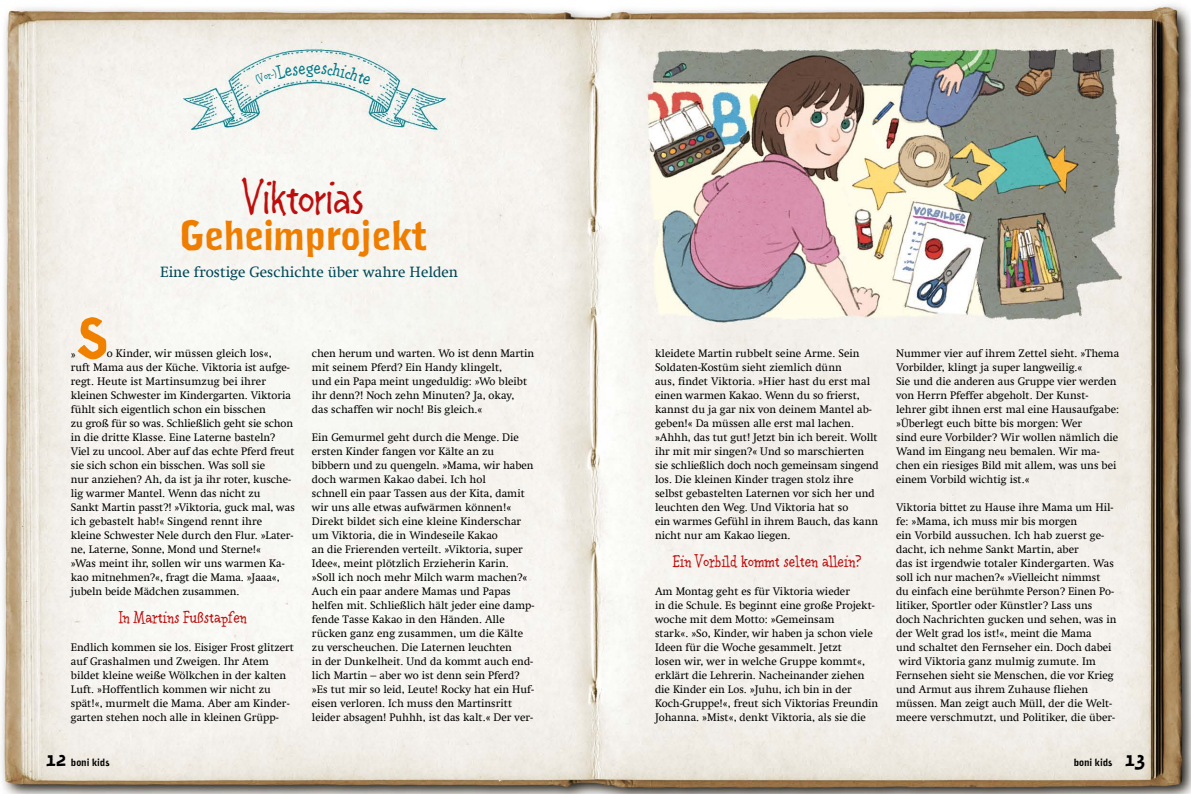
<style>
.page{position:relative;width:1191px;height:794px;background:#fff}
.page>*{position:absolute;margin:0;border:0;box-sizing:border-box;transform-origin:0 0}
.t1{font:54.4px "Naima";color:#f08100}
.t2{font:45px "Linse Grotesk";letter-spacing:-.025em;color:#bd0e0d}
.t3{font:40px "Naima";letter-spacing:-.025em;color:#ef7d00}
.t4{font:16px "Linserif";color:#bd0e0d}
.t5{font:15px "Swift Com";color:#004757}
.t6{font:11px/14px "Swift Com";color:#000}
.t7{font:10px "Naima";letter-spacing:-.01em;color:#000}
.s1{font-size:20px}
</style>
<div class="page">
<img style="left:0;top:4px;width:1191px;height:790px">
<svg style="left:255px;top:63px;width:116px;height:23px"></svg>
<h2 class="t2" style="left:242px;top:167px;width:123px">Viktorias</h2>
<h3 class="t3" style="left:179px;top:210px;width:250px">Geheimprojekt</h3>
<h3 class="t5" style="left:160px;top:263px;width:299px">Eine frostige Geschichte über wahre Helden</h3>
<h1 class="t1" style="left:76px;top:304px;width:35px">S</h1>
<p class="t6" style="left:71px;top:346px;width:225px;text-indent:36px">o Kinder, wir müssen gleich los«,<br>ruft Mama aus der Küche. Viktoria ist aufge&shy;regt. Heute ist Martinsumzug bei ihrer kleinen Schwester im Kindergarten. Viktoria fühlt sich eigentlich schon ein bisschen<br>zu groß für so was. Schließlich geht sie schon in die dritte Klasse. Eine Laterne basteln?<br>Viel zu uncool. Aber auf das echte Pferd freut sie sich schon ein bisschen. Was soll sie<br>nur anziehen? Ah, da ist ja ihr roter, kusche&shy;lig warmer Mantel. Wenn das nicht zu<br>Sankt Martin passt?! »Viktoria, guck mal, was ich gebastelt hab!« Singend rennt ihre kleine Schwester Nele durch den Flur. »Later&shy;ne, Laterne, Sonne, Mond und Sterne!«<br>»Was meint ihr, sollen wir uns warmen Ka&shy;kao mitnehmen?«, fragt die Mama. »Jaaa«, jubeln beide Mädchen zusammen.</p>
<h3 class="t4" style="left:119px;top:606px;width:130px">In Martins Fußstapfen</h3>
<p class="t6" style="left:71px;top:640px;width:224px">Endlich kommen sie los. Eisiger Frost glitzert auf Grashalmen und Zweigen. Ihr Atem bildet kleine weiße Wölkchen in der kalten Luft. »Hoffentlich kommen wir nicht zu spät!«, murmelt die Mama. Aber am Kinder&shy;garten stehen noch alle in kleinen Grüpp-</p>
<p class="t6" style="left:71px;top:347px;width:6px">»</p>
<p class="t6" style="left:312px;top:346px;width:224px">chen herum und warten. Wo ist denn Martin mit seinem Pferd? Ein Handy klingelt,<br>und ein Papa meint ungeduldig: »Wo bleibt ihr denn?! Noch zehn Minuten? Ja, okay,<br>das schaffen wir noch! Bis gleich.«</p>
<p class="t6" style="left:312px;top:430px;width:224px">Ein Gemurmel geht durch die Menge. Die ersten Kinder fangen vor Kälte an zu bibbern und zu quengeln. »Mama, wir haben doch warmen Kakao dabei. Ich hol<br>schnell ein paar Tassen aus der Kita, damit wir uns alle etwas aufwärmen können!« Direkt bildet sich eine kleine Kinderschar um Viktoria, die in Windeseile Kakao<br>an die Frierenden verteilt. »Viktoria, super Idee«, meint plötzlich Erzieherin Karin. »Soll ich noch mehr Milch warm machen?« Auch ein paar andere Mamas und Papas helfen mit. Schließlich hält jeder eine damp&shy;fende Tasse Kakao in den Händen. Alle rücken ganz eng zusammen, um die Kälte zu verscheuchen. Die Laternen leuchten<br>in der Dunkelheit. Und da kommt auch end&shy;lich Martin – aber wo ist denn sein Pferd? »Es tut mir so leid, Leute! Rocky hat ein Huf&shy;eisen verloren. Ich muss den Martinsritt leider absagen! Puhhh, ist das kalt.« Der ver-</p>
<p class="t6" style="left:655px;top:346px;width:225px">kleidete Martin rubbelt seine Arme. Sein Soldaten-Kostüm sieht ziemlich dünn<br>aus, findet Viktoria. »Hier hast du erst mal einen warmen Kakao. Wenn du so frierst, kannst du ja gar nix von deinem Mantel ab&shy;geben!« Da müssen alle erst mal lachen. »Ahhh, das tut gut! Jetzt bin ich bereit. Wollt ihr mit mir singen?« Und so marschierten sie schließlich doch noch gemeinsam singend los. Die kleinen Kinder tragen stolz ihre selbst gebastelten Laternen vor sich her und leuchten den Weg. Und Viktoria hat so<br>ein warmes Gefühl in ihrem Bauch, das kann nicht nur am Kakao liegen.</p>
<h3 class="t4" style="left:673px;top:550px;width:189px">Ein Vorbild kommt selten allein?</h3>
<p class="t6" style="left:655px;top:584px;width:225px">Am Montag geht es für Viktoria wieder<br>in die Schule. Es beginnt eine große Projekt&shy;woche mit dem Motto: »Gemeinsam<br>stark«. »So, Kinder, wir haben ja schon viele Ideen für die Woche gesammelt. Jetzt<br>losen wir, wer in welche Gruppe kommt«, erklärt die Lehrerin. Nacheinander ziehen die Kinder ein Los. »Juhu, ich bin in der Koch-Gruppe!«, freut sich Viktorias Freundin Johanna. »Mist«, denkt Viktoria, als sie die</p>
<p class="t6" style="left:896px;top:346px;width:225px">Nummer vier auf ihrem Zettel sieht. »Thema Vorbilder, klingt ja super langweilig.«<br>Sie und die anderen aus Gruppe vier werden von Herrn Pfeffer abgeholt. Der Kunst&shy;lehrer gibt ihnen erst mal eine Hausaufgabe: »Überlegt euch bitte bis morgen: Wer<br>sind eure Vorbilder? Wir wollen nämlich die Wand im Eingang neu bemalen. Wir ma&shy;chen ein riesiges Bild mit allem, was uns bei einem Vorbild wichtig ist.«</p>
<p class="t6" style="left:896px;top:500px;width:222px">Viktoria bittet zu Hause ihre Mama um Hil&shy;fe: »Mama, ich muss mir bis morgen<br>ein Vorbild aussuchen. Ich hab zuerst ge&shy;dacht, ich nehme Sankt Martin, aber<br>das ist irgendwie totaler Kindergarten. Was soll ich nur machen?« »Vielleicht nimmst<br>du einfach eine berühmte Person? Einen Po&shy;litiker, Sportler oder Künstler? Lass uns doch Nachrichten gucken und sehen, was in der Welt grad los ist!«, meint die Mama<br>und schaltet den Fernseher ein. Doch dabei wird Viktoria ganz mulmig zumute. Im Fernsehen sieht sie Menschen, die vor Krieg und Armut aus ihrem Zuhause fliehen müssen. Man zeigt auch Müll, der die Welt&shy;meere verschmutzt, und Politiker, die über-</p>
<p class="t7" style="left:45px;top:756px;width:66px"><span class="s1">12</span> boni kids</p>
<p class="t7" style="left:1073px;top:756px;width:73px">boni kids <span class="s1">13</span></p>
</div>
